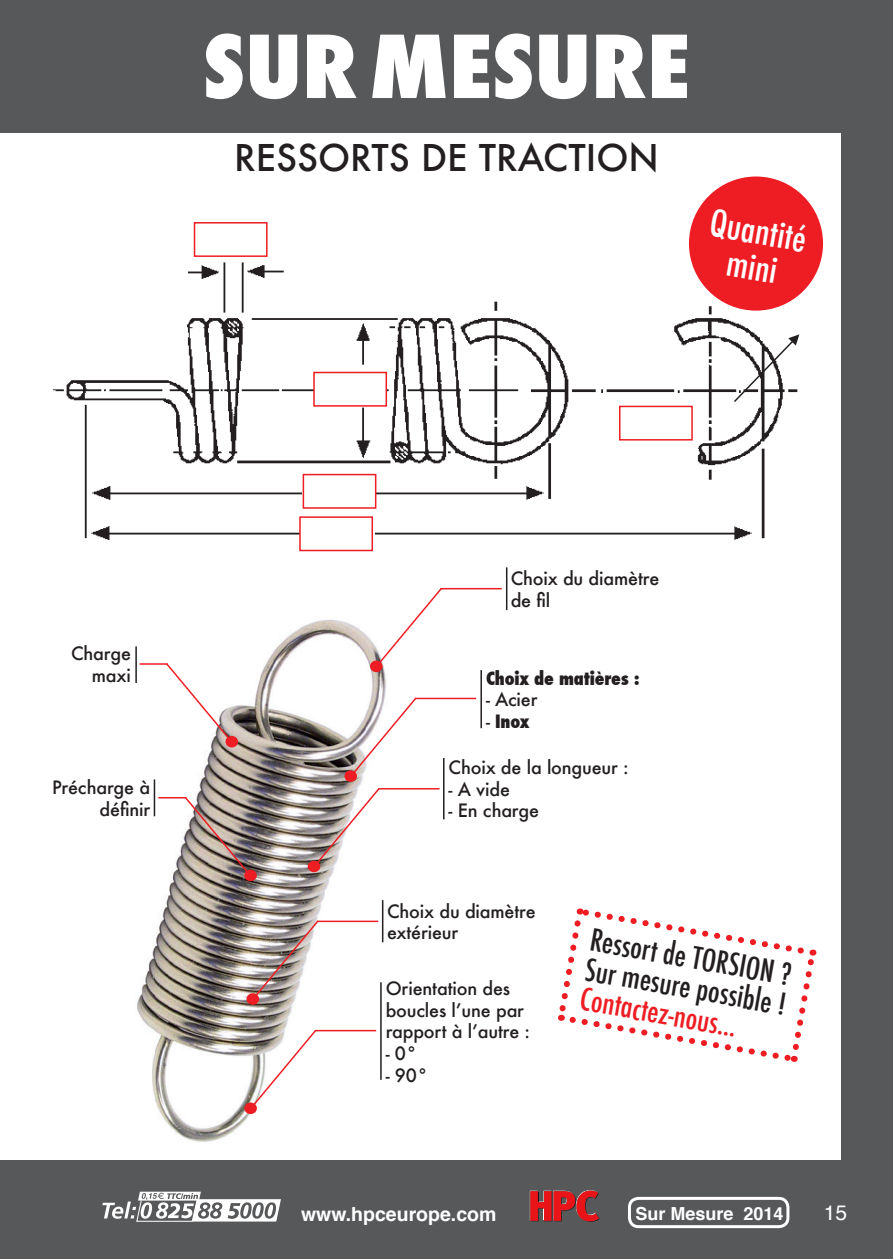
<style>
.page{position:relative;width:893px;height:1259px;background:#fff}
.page>*{position:absolute;margin:0;border:0;box-sizing:border-box;transform-origin:0 0}
.t1{font:800 condensed 84px "Futura";color:#fff;scale:1.1 1}
.t2{font:500 36px "Futura";color:#231f20}
.t3{font:500 condensed 36px/36px "Futura";color:#fff;text-align:center}
.t4{font:500 condensed 30px "Futura";color:#231f20}
.t5{font:500 condensed 30px "Futura";color:#ee1d23}
.t6{font:21px "Helvetica";color:#fff}
.t7{font:700 19.5px "Helvetica";color:#fff}
.t8{font:500 18px/21.6px "Futura";letter-spacing:-.01em;color:#231f20}
.t9{font:800 condensed 18px "Futura";letter-spacing:-.01em;color:#231f20}
.t10{font:700 18px "Helvetica";color:#fff}
.s1{font-weight:500;font-stretch:normal}
</style>
<div class="page">
<div style="left:0;top:1160px;width:893px;height:99px;background:#57585a"></div>
<div style="left:0;top:0;width:893px;height:133px;background:#57585a"></div>
<img style="left:137px;top:619px;width:255px;height:523px">
<svg style="left:558px;top:908px;width:259px;height:154px"></svg>
<hr style="left:415px;top:697px;width:61px;height:2px;background:#ee1d23">
<svg style="left:349px;top:696px;width:69px;height:82px"></svg>
<div style="left:346px;top:772px;width:9px;height:8px;background:#ee1d23;border-radius:50%"></div>
<div style="left:344px;top:770px;width:13px;height:12px;border:3px solid #ee1d23;border-radius:50%"></div>
<hr style="left:315px;top:1030px;width:61px;height:1px;background:#ee1d23">
<svg style="left:249px;top:1028px;width:69px;height:82px"></svg>
<div style="left:246px;top:1104px;width:9px;height:8px;background:#ee1d23;border-radius:50%"></div>
<div style="left:244px;top:1102px;width:13px;height:12px;border:3px solid #ee1d23;border-radius:50%"></div>
<hr style="left:317px;top:920px;width:61px;height:2px;background:#ee1d23">
<img style="left:251px;top:919px;width:69px;height:81px">
<div style="left:248px;top:994px;width:10px;height:9px;background:#ee1d23;border-radius:50%"></div>
<div style="left:246px;top:993px;width:13px;height:11px;border:3px solid #ee1d23;border-radius:50%"></div>
<hr style="left:440px;top:588px;width:62px;height:1px;background:#ee1d23">
<svg style="left:375px;top:587px;width:68px;height:81px"></svg>
<div style="left:371px;top:662px;width:10px;height:8px;background:#ee1d23;border-radius:50%"></div>
<div style="left:370px;top:660px;width:13px;height:12px;border:3px solid #ee1d23;border-radius:50%"></div>
<hr style="left:378px;top:788px;width:61px;height:1px;background:#ee1d23">
<svg style="left:313px;top:786px;width:68px;height:82px"></svg>
<div style="left:309px;top:862px;width:10px;height:8px;background:#ee1d23;border-radius:50%"></div>
<div style="left:308px;top:860px;width:12px;height:12px;border:3px solid #ee1d23;border-radius:50%"></div>
<img style="left:53px;top:201px;width:747px;height:351px">
<div style="left:194px;top:222px;width:74px;height:35px;background:#fff;border:2px solid #ee1d23"></div>
<div style="left:313px;top:372px;width:74px;height:35px;background:#fff;border:2px solid #ee1d23"></div>
<div style="left:303px;top:474px;width:73px;height:35px;background:#fff;border:2px solid #ee1d23"></div>
<div style="left:299px;top:516px;width:74px;height:35px;background:#fff;border:2px solid #ee1d23"></div>
<svg style="left:732px;top:334px;width:67px;height:69px"></svg>
<div style="left:619px;top:406px;width:74px;height:34px;background:#fff;border:2px solid #ee1d23"></div>
<hr style="left:506px;top:567px;width:1px;height:43px;background:#231f20">
<hr style="left:480px;top:670px;width:2px;height:58px;background:#231f20">
<hr style="left:443px;top:758px;width:1px;height:61px;background:#231f20">
<hr style="left:382px;top:900px;width:1px;height:42px;background:#231f20">
<hr style="left:380px;top:982px;width:2px;height:97px;background:#231f20">
<img style="left:158px;top:795px;width:94px;height:82px">
<div style="left:246px;top:871px;width:9px;height:8px;background:#ee1d23;border-radius:50%"></div>
<div style="left:244px;top:869px;width:13px;height:12px;border:3px solid #ee1d23;border-radius:50%"></div>
<hr style="left:154px;top:779px;width:1px;height:37px;background:#231f20">
<hr style="left:140px;top:663px;width:28px;height:2px;background:#ee1d23">
<svg style="left:165px;top:661px;width:68px;height:82px"></svg>
<div style="left:227px;top:737px;width:10px;height:9px;background:#ee1d23;border-radius:50%"></div>
<div style="left:225px;top:736px;width:13px;height:11px;border:3px solid #ee1d23;border-radius:50%"></div>
<hr style="left:135px;top:646px;width:2px;height:37px;background:#231f20">
<div style="left:842px;top:0;width:51px;height:1179px;background:#57585a"></div>
<div style="left:689px;top:176px;width:134px;height:135px;background:#ee1d23;border-radius:50%"></div>
<p class="t1" style="left:203px;top:10px;width:444px">SUR MESURE</p>
<p class="t2" style="left:234px;top:133px;width:426px">RESSORTS DE TRACTION</p>
<p class="t3" style="left:714px;top:205px;width:99px;rotate:10deg">Quantité mini</p>
<p class="t8" style="left:71px;top:642px;width:61px">Charge</p>
<p class="t8" style="left:92px;top:664px;width:41px">maxi</p>
<p class="t8" style="left:52px;top:777px;width:100px;text-align:right">Précharge à définir</p>
<p class="t8" style="left:511px;top:567px;width:150px">Choix du diamètre</p>
<p class="t8" style="left:511px;top:589px;width:41px">de fil</p>
<p class="t9" style="left:486px;top:666px;width:155px">Choix de matières :</p>
<p class="t8" style="left:486px;top:688px;width:53px">- Acier</p>
<p class="t9" style="left:486px;top:709px;width:45px"><span class="s1">-</span> Inox</p>
<p class="t8" style="left:449px;top:756px;width:182px">Choix de la longueur :</p>
<p class="t8" style="left:449px;top:778px;width:63px">- A vide</p>
<p class="t8" style="left:449px;top:800px;width:92px">- En charge</p>
<p class="t8" style="left:387px;top:900px;width:150px">Choix du diamètre extérieur</p>
<p class="t8" style="left:386px;top:977px;width:146px">Orientation des boucles l’une par rapport à l’autre :</p>
<p class="t8" style="left:386px;top:1042px;width:33px">- 0°</p>
<p class="t8" style="left:386px;top:1064px;width:44px">- 90°</p>
<p class="t4" style="left:594px;top:920px;width:205px;rotate:10deg">Ressort de TORSION ?</p>
<p class="t4" style="left:589px;top:950px;width:205px;rotate:10deg">Sur mesure possible !</p>
<p class="t5" style="left:584px;top:979px;width:160px;rotate:10deg">Contactez-nous...</p>
<p class="t7" style="left:301px;top:1198px;width:197px">www.hpceurope.com</p>
<p class="t10" style="left:635px;top:1199px;width:150px">Sur Mesure 2014</p>
<p class="t6" style="left:824px;top:1196px;width:25px">15</p>
</div>
